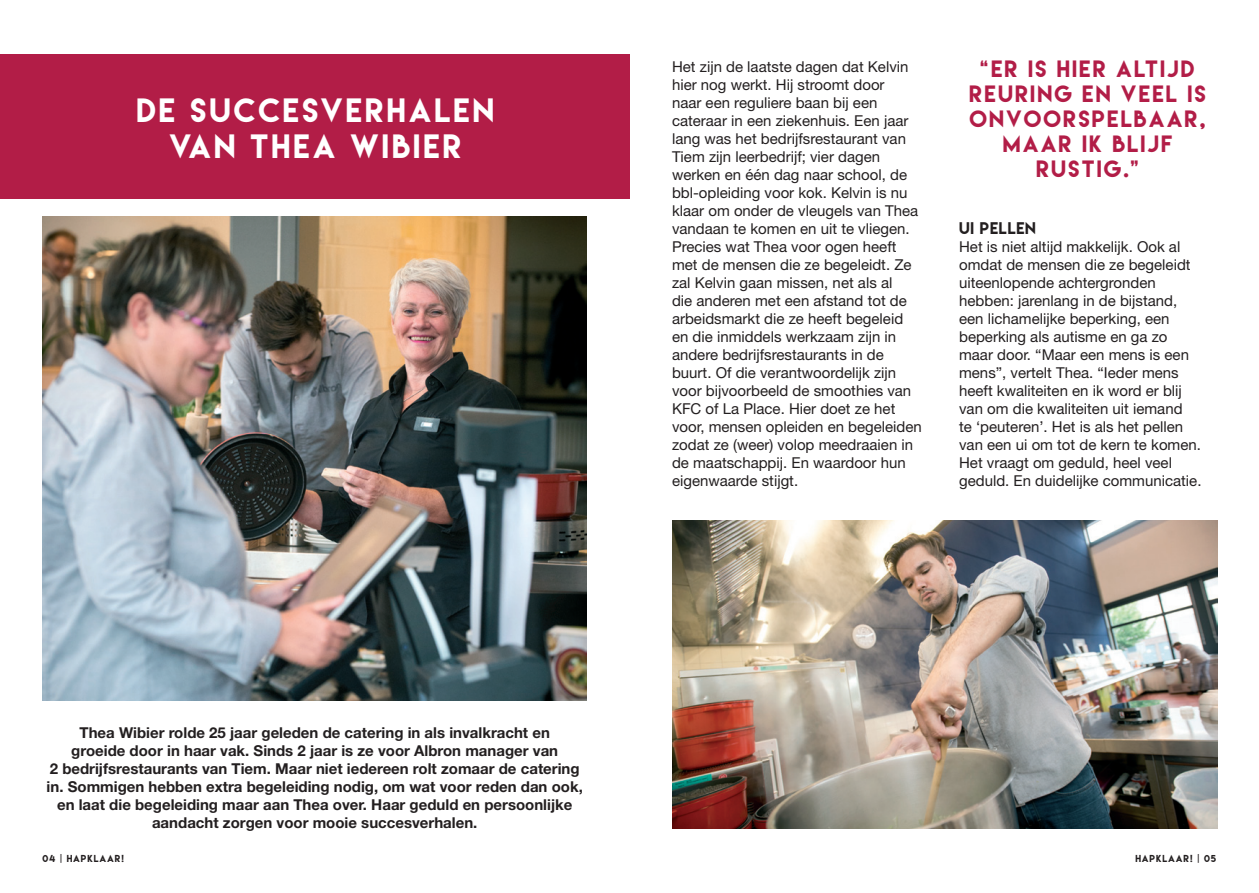
<style>
.page{position:relative;width:1259px;height:893px;background:#fff}
.page>*{position:absolute;margin:0;border:0;box-sizing:border-box;transform-origin:0 0}
.Kop_Lemon{font:30px "Lemon Milk";letter-spacing:.1em;color:#fff}
.Streamer{font:21px/25.2px "Lemon Milk";letter-spacing:.1em;color:#b21d47;text-align:center}
.Tekst{font:15px/18px "Helvetica Neue";color:#231f20}
.Intro{font:700 15px/18px "Helvetica Neue";color:#231f20;text-align:center}
.Tussenkop{font:15px "Lemon Milk";letter-spacing:.05em;color:#231f20}
.t1{font:9px "Lemon Milk";letter-spacing:.1em;color:#231f20}
</style>
<div class="page">
<div style="left:0;top:54px;width:629px;height:144px;background:#b21d47"></div>
<img style="left:672px;top:521px;width:545px;height:307px">
<img style="left:43px;top:216px;width:544px;height:485px">
<p class="Kop_Lemon" style="left:137px;top:89px;width:359px">DE SUCCESVERHALEN</p>
<p class="Kop_Lemon" style="left:169px;top:125px;width:294px">VAN THEA WIBIER</p>
<p class="Tekst" style="left:672px;top:57px;width:251px">Het zijn de laatste dagen dat Kelvin hier nog werkt. Hij stroomt door<br>naar een reguliere baan bij een cateraar in een ziekenhuis. Een jaar lang was het bedrijfsrestaurant van Tiem zijn leerbedrijf; vier dagen werken en één dag naar school, de bbl-opleiding voor kok. Kelvin is nu klaar om onder de vleugels van Thea vandaan te komen en uit te vliegen.<br>Precies wat Thea voor ogen heeft met de mensen die ze begeleidt. Ze zal Kelvin gaan missen, net als al<br>die anderen met een afstand tot de arbeidsmarkt die ze heeft begeleid en die inmiddels werkzaam zijn in andere bedrijfsrestaurants in de buurt. Of die verantwoordelijk zijn voor bijvoorbeeld de smoothies van KFC of La Place. Hier doet ze het voor, mensen opleiden en begeleiden zodat ze (weer) volop meedraaien in de maatschappij. En waardoor hun eigenwaarde stijgt.</p>
<p class="Streamer" style="left:969px;top:55px;width:238px">“ER IS HIER ALTIJD<br>REURING EN VEEL IS<br>ONVOORSPELBAAR,<br>MAAR IK BLIJF<br>RUSTIG.”</p>
<p class="Tussenkop" style="left:959px;top:218px;width:78px">UI PELLEN</p>
<p class="Tekst" style="left:959px;top:237px;width:244px">Het is niet altijd makkelijk. Ook al omdat de mensen die ze begeleidt uiteenlopende achtergronden hebben: jarenlang in de bijstand, een lichamelijke beperking, een beperking als autisme en ga zo maar door. “Maar een mens is een mens”, vertelt Thea. “Ieder mens heeft kwaliteiten en ik word er blij van om die kwaliteiten uit iemand<br>te ‘peuteren’. Het is als het pellen van een ui om tot de kern te komen.<br>Het vraagt om geduld, heel veel geduld. En duidelijke communicatie.</p>
<p class="Intro" style="left:47px;top:723px;width:538px">Thea Wibier rolde 25 jaar geleden de catering in als invalkracht en<br>groeide door in haar vak. Sinds 2 jaar is ze voor Albron manager van<br>2 bedrijfsrestaurants van Tiem. Maar niet iedereen rolt zomaar de catering in. Sommigen hebben extra begeleiding nodig, om wat voor reden dan ook, en laat die begeleiding maar aan Thea over. Haar geduld en persoonlijke aandacht zorgen voor mooie succesverhalen.</p>
<p class="t1" style="left:43px;top:852px;width:83px">04 | HAPKLAAR!</p>
<p class="t1" style="left:1135px;top:852px;width:82px">HAPKLAAR! | 05</p>
</div>
